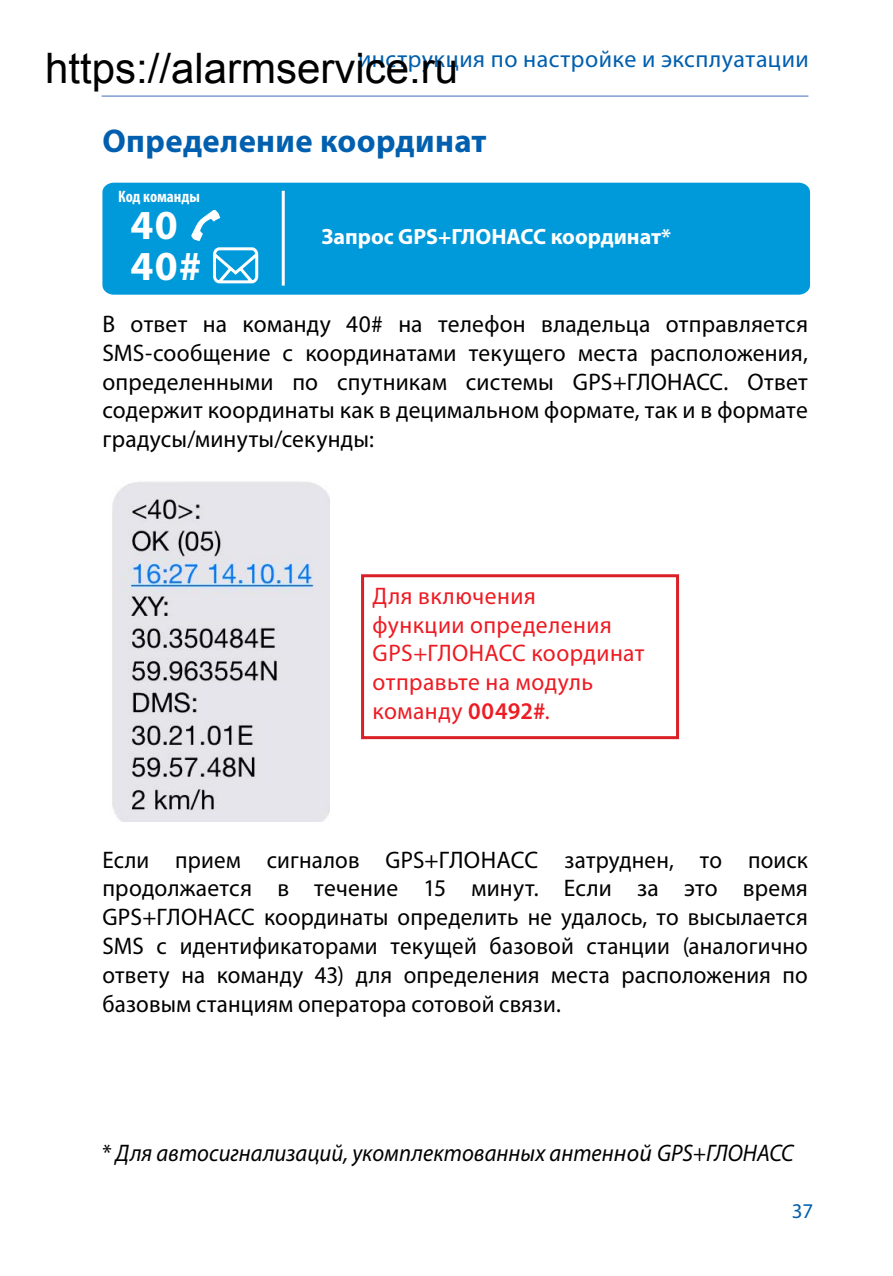
<style>
.page{position:relative;width:893px;height:1276px;background:#fff}
.page>*{position:absolute;margin:0;border:0;box-sizing:border-box;transform-origin:0 0}
.t1{font:700 41.4px "Myriad Pro";color:#fff}
.t2{font:700 33px "Myriad Pro";letter-spacing:.01em;color:#005fae}
.t3{font:24px/28.8px "Myriad Pro";letter-spacing:.01em;color:#000;text-align:justify;scale:.96 1}
.t4{font:24px/28.8px "Myriad Pro";letter-spacing:.01em;color:#000;text-align:justify}
.t5{font:24px/28.8px "Myriad Pro";letter-spacing:.02em;color:#ed1b23}
.t6{font:italic 24px "Myriad Pro";color:#000;scale:.94 1}
.t7{font:24px "Myriad Pro";letter-spacing:.02em;color:#005fae}
.t8{font:700 22.2px "Myriad Pro";color:#fff}
.t9{font:21px "Myriad Pro";color:#005fae}
.t10{font:700 condensed 16.5px "Myriad Pro";color:#fff}
.s1{font-weight:600}
.s2{font-style:normal}
</style>
<div class="page">
<hr style="left:102px;top:95px;width:706px;height:2px;background:#809fd3">
<div style="left:102px;top:183px;width:708px;height:112px;background:#0099da"></div>
<hr style="left:282px;top:191px;width:3px;height:95px;background:#fff">
<svg style="left:191px;top:210px;width:70px;height:76px"></svg>
<img style="left:112px;top:481px;width:217px;height:340px">
<div style="left:361px;top:574px;width:318px;height:165px;border:3px solid #da2027"></div>
<p class="t7" style="left:358px;top:44px;width:452px">инструкция по настройке и эксплуатации</p>
<h2 class="t2" style="left:102px;top:120px;width:386px">Определение координат</h2>
<p class="t10" style="left:118px;top:186px;width:83px">Код команды</p>
<h1 class="t1" style="left:130px;top:198px;width:49px">40</h1>
<h1 class="t1" style="left:130px;top:238px;width:73px">40#</h1>
<p class="t8" style="left:321px;top:222px;width:351px">Запрос GPS+ГЛОНАСС координат*</p>
<p class="t4" style="left:102px;top:309px;width:707px">В ответ на команду 40# на телефон владельца отправляется SMS-сообщение с координатами текущего места расположения, определенными по спутникам системы GPS+ГЛОНАСС. Ответ содержит координаты как в децимальном формате, так и в формате градусы/минуты/секунды:</p>
<p class="t5" style="left:373px;top:581px;width:274px">Для включения<br>функции определения<br>GPS+ГЛОНАСС координат отправьте на модуль команду <span class="s1">00492#</span>.</p>
<p class="t3" style="left:102px;top:844px;width:736px">Если прием сигналов GPS+ГЛОНАСС затруднен, то поиск продолжается в течение 15 минут. Если за это время GPS+ГЛОНАСС координаты определить не удалось, то высылается SMS с идентификаторами текущей базовой станции (аналогично ответу на команду 43) для определения места расположения по базовым станциям оператора сотовой связи.</p>
<p class="t6" style="left:102px;top:1138px;width:737px"><span class="s2">*</span> Для автосигнализаций, укомплектованных антенной GPS+ГЛОНАСС</p>
<p class="t9" style="left:792px;top:1197px;width:23px">37</p>
</div>
